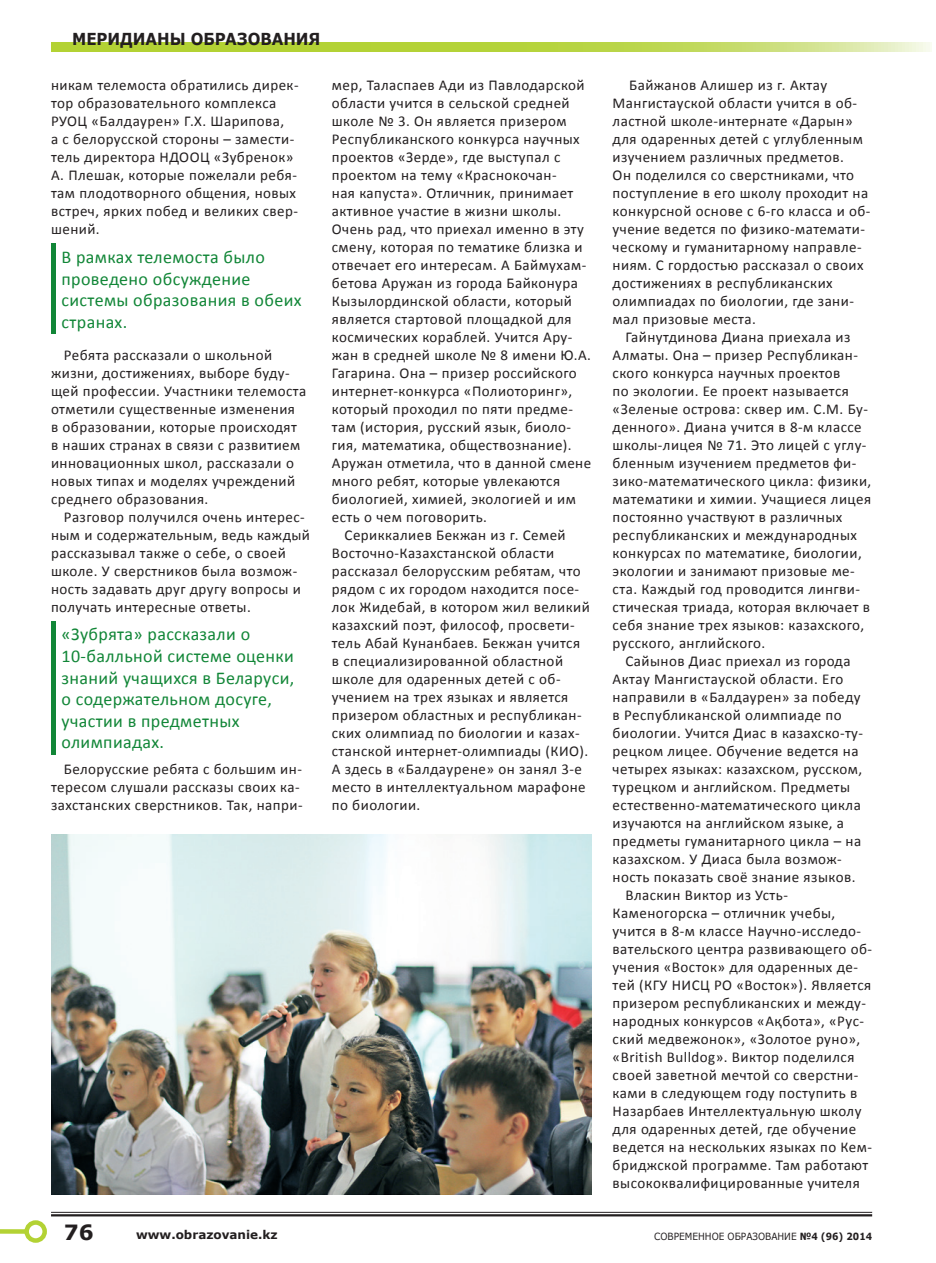
<style>
.page{position:relative;width:936px;height:1263px;background:#fff}
.page>*{position:absolute;margin:0;border:0;box-sizing:border-box;transform-origin:0 0}
.t1{font:700 21px "Verdana";color:#231f20}
.t2{font:18px/21.6px "Calibri";letter-spacing:.02em;color:#118637}
.t3{font:700 16.5px "Verdana";letter-spacing:-.005em;color:#231f20;scale:.91 1}
.t4{font:15px/18px "Calibri";letter-spacing:.03em;color:#231f20}
.t5{font:700 12px "Verdana";color:#231f20}
.t6{font:9.9px "Verdana";color:#231f20;scale:.91 1}
.s1{font-weight:700}
</style>
<div class="page">
<div style="left:51px;top:244px;width:5px;height:90px;background:#118637"></div>
<div style="left:51px;top:621px;width:5px;height:133px;background:#118637"></div>
<img style="left:51px;top:835px;width:540px;height:360px">
<hr style="left:51px;top:1212px;width:821px;height:1px;background:#231f20">
<hr style="left:51px;top:1214px;width:821px;height:2px;background:#231f20">
<div style="left:0;top:1229px;width:27px;height:5px;background:#b3d234"></div>
<div style="left:24px;top:1220px;width:23px;height:23px;border:4px solid #b3d234;border-radius:50%"></div>
<svg style="left:51px;top:43px;width:880px;height:8px;background:#bed853"></svg>
<p class="t3" style="left:72px;top:27px;width:274px">МЕРИДИАНЫ ОБРАЗОВАНИЯ</p>
<p class="t4" style="left:51px;top:76px;width:249px">никам телемоста обратились дирек&shy;тор образовательного комплекса<br>РУОЦ «Балдаурен» Г.Х. Шарипова,<br>а с белорусской стороны – замести&shy;тель директора НДООЦ «Зубренок»<br>А. Плешак, которые пожелали ребя&shy;там плодотворного общения, новых встреч, ярких побед и великих свер&shy;шений.</p>
<p class="t2" style="left:62px;top:246px;width:241px">В рамках телемоста было проведено обсуждение системы образования в обеих странах.</p>
<p class="t4" style="left:51px;top:346px;width:257px;text-indent:13px">Ребята рассказали о школьной жизни, достижениях, выборе буду&shy;щей профессии. Участники телемоста отметили существенные изменения<br>в образовании, которые происходят в наших странах в связи с развитием инновационных школ, рассказали о новых типах и моделях учреждений среднего образования.</p>
<p class="t4" style="left:51px;top:508px;width:260px;text-indent:13px">Разговор получился очень интерес&shy;ным и содержательным, ведь каждый рассказывал также о себе, о своей школе. У сверстников была возмож&shy;ность задавать друг другу вопросы и получать интересные ответы.</p>
<p class="t2" style="left:62px;top:624px;width:234px">«Зубрята» рассказали о<br>10-балльной системе оценки знаний учащихся в Беларуси, о содержательном досуге, участии в предметных олимпиадах.</p>
<p class="t4" style="left:51px;top:760px;width:253px;text-indent:13px">Белорусские ребята с большим ин&shy;тересом слушали рассказы своих ка&shy;захстанских сверстников. Так, напри-</p>
<p class="t4" style="left:332px;top:76px;width:254px">мер, Таласпаев Ади из Павлодарской</p>
<p class="t4" style="left:332px;top:94px;width:239px">области учится в сельской средней</p>
<p class="t4" style="left:332px;top:112px;width:236px">школе № 3. Он является призером</p>
<p class="t4" style="left:332px;top:130px;width:249px">Республиканского конкурса научных</p>
<p class="t4" style="left:332px;top:148px;width:230px">проектов «Зерде», где выступал с</p>
<p class="t4" style="left:332px;top:166px;width:226px">проектом на тему «Краснокочан-</p>
<p class="t4" style="left:332px;top:184px;width:243px">ная капуста». Отличник, принимает</p>
<p class="t4" style="left:332px;top:202px;width:231px">активное участие в жизни школы.</p>
<p class="t4" style="left:332px;top:220px;width:254px">Очень рад, что приехал именно в эту</p>
<p class="t4" style="left:332px;top:238px;width:252px">смену, которая по тематике близка и</p>
<p class="t4" style="left:332px;top:256px;width:256px">отвечает его интересам. А Баймухам-</p>
<p class="t4" style="left:332px;top:274px;width:248px">бетова Аружан из города Байконура</p>
<p class="t4" style="left:332px;top:292px;width:241px">Кызылординской области, который</p>
<p class="t4" style="left:332px;top:310px;width:241px">является стартовой площадкой для</p>
<p class="t4" style="left:332px;top:328px;width:242px">космических кораблей. Учится Ару-</p>
<p class="t4" style="left:332px;top:346px;width:260px">жан в средней школе № 8 имени Ю.А.</p>
<p class="t4" style="left:332px;top:364px;width:246px">Гагарина. Она – призер российского</p>
<p class="t4" style="left:332px;top:382px;width:242px">интернет-конкурса «Полиоторинг»,</p>
<p class="t4" style="left:332px;top:400px;width:242px">который проходил по пяти предме-</p>
<p class="t4" style="left:332px;top:418px;width:241px">там (история, русский язык, биоло-</p>
<p class="t4" style="left:332px;top:436px;width:241px">гия, математика, обществознание).</p>
<p class="t4" style="left:332px;top:454px;width:261px">Аружан отметила, что в данной смене</p>
<p class="t4" style="left:332px;top:472px;width:230px">много ребят, которые увлекаются</p>
<p class="t4" style="left:332px;top:490px;width:245px">биологией, химией, экологией и им</p>
<p class="t4" style="left:332px;top:508px;width:157px">есть о чем поговорить.</p>
<p class="t4" style="left:344px;top:526px;width:223px">Сериккалиев Бекжан из г. Семей</p>
<p class="t4" style="left:332px;top:544px;width:224px">Восточно-Казахстанской области</p>
<p class="t4" style="left:332px;top:562px;width:250px">рассказал белорусским ребятам, что</p>
<p class="t4" style="left:332px;top:580px;width:249px">рядом с их городом находится посе-</p>
<p class="t4" style="left:332px;top:598px;width:259px">лок Жидебай, в котором жил великий</p>
<p class="t4" style="left:332px;top:616px;width:244px">казахский поэт, философ, просвети-</p>
<p class="t4" style="left:332px;top:634px;width:250px">тель Абай Кунанбаев. Бекжан учится</p>
<p class="t4" style="left:332px;top:652px;width:233px">в специализированной областной</p>
<p class="t4" style="left:332px;top:670px;width:230px">школе для одаренных детей с об-</p>
<p class="t4" style="left:332px;top:688px;width:238px">учением на трех языках и является</p>
<p class="t4" style="left:332px;top:706px;width:251px">призером областных и республикан-</p>
<p class="t4" style="left:332px;top:724px;width:249px">ских олимпиад по биологии и казах-</p>
<p class="t4" style="left:332px;top:742px;width:258px">станской интернет-олимпиады (КИО).</p>
<p class="t4" style="left:332px;top:760px;width:252px">А здесь в «Балдаурене» он занял 3-е</p>
<p class="t4" style="left:332px;top:778px;width:255px">место в интеллектуальном марафоне</p>
<p class="t4" style="left:332px;top:796px;width:90px">по биологии.</p>
<p class="t4" style="left:612px;top:76px;width:259px;text-indent:17px">Байжанов Алишер из г. Актау Мангистауской области учится в об&shy;ластной школе-интернате «Дарын» для одаренных детей с углубленным изучением различных предметов.<br>Он поделился со сверстниками, что поступление в его школу проходит на конкурсной основе с 6-го класса и об&shy;учение ведется по физико-математи&shy;ческому и гуманитарному направле&shy;ниям. С гордостью рассказал о своих достижениях в республиканских олимпиадах по биологии, где зани&shy;мал призовые места.</p>
<p class="t4" style="left:612px;top:328px;width:260px;text-indent:13px">Гайнутдинова Диана приехала из Алматы. Она – призер Республикан&shy;ского конкурса научных проектов<br>по экологии. Ее проект называется «Зеленые острова: сквер им. С.М. Бу&shy;денного». Диана учится в 8-м классе школы-лицея № 71. Это лицей с углу&shy;бленным изучением предметов фи&shy;зико-математического цикла: физики, математики и химии. Учащиеся лицея постоянно участвуют в различных республиканских и международных конкурсах по математике, биологии, экологии и занимают призовые ме&shy;ста. Каждый год проводится лингви&shy;стическая триада, которая включает в себя знание трех языков: казахского, русского, английского.</p>
<p class="t4" style="left:625px;top:652px;width:227px">Сайынов Диас приехал из города</p>
<p class="t4" style="left:612px;top:670px;width:232px">Актау Мангистауской области. Его</p>
<p class="t4" style="left:612px;top:688px;width:249px">направили в «Балдаурен» за победу</p>
<p class="t4" style="left:612px;top:706px;width:230px">в Республиканской олимпиаде по</p>
<p class="t4" style="left:612px;top:724px;width:252px">биологии. Учится Диас в казахско-ту-</p>
<p class="t4" style="left:612px;top:742px;width:247px">рецком лицее. Обучение ведется на</p>
<p class="t4" style="left:612px;top:760px;width:251px">четырех языках: казахском, русском,</p>
<p class="t4" style="left:612px;top:778px;width:239px">турецком и английском. Предметы</p>
<p class="t4" style="left:612px;top:796px;width:250px">естественно-математического цикла</p>
<p class="t4" style="left:612px;top:814px;width:233px">изучаются на английском языке, а</p>
<p class="t4" style="left:612px;top:832px;width:250px">предметы гуманитарного цикла – на</p>
<p class="t4" style="left:612px;top:850px;width:231px">казахском. У Диаса была возмож-</p>
<p class="t4" style="left:612px;top:868px;width:244px">ность показать своё знание языков.</p>
<p class="t4" style="left:625px;top:886px;width:164px">Власкин Виктор из Усть-</p>
<p class="t4" style="left:612px;top:904px;width:224px">Каменогорска – отличник учебы,</p>
<p class="t4" style="left:612px;top:922px;width:250px">учится в 8-м классе Научно-исследо-</p>
<p class="t4" style="left:612px;top:940px;width:261px">вательского центра развивающего об-</p>
<p class="t4" style="left:612px;top:958px;width:247px">учения «Восток» для одаренных де-</p>
<p class="t4" style="left:612px;top:976px;width:260px">тей (КГУ НИСЦ РО «Восток»). Является</p>
<p class="t4" style="left:612px;top:994px;width:255px">призером республиканских и между-</p>
<p class="t4" style="left:612px;top:1012px;width:253px">народных конкурсов «Ақбота», «Рус-</p>
<p class="t4" style="left:612px;top:1030px;width:249px">ский медвежонок», «Золотое руно»,</p>
<p class="t4" style="left:612px;top:1048px;width:243px">«British Bulldog». Виктор поделился</p>
<p class="t4" style="left:612px;top:1066px;width:247px">своей заветной мечтой со сверстни-</p>
<p class="t4" style="left:612px;top:1084px;width:246px">ками в следующем году поступить в</p>
<p class="t4" style="left:612px;top:1102px;width:250px">Назарбаев Интеллектуальную школу</p>
<p class="t4" style="left:612px;top:1120px;width:245px">для одаренных детей, где обучение</p>
<p class="t4" style="left:612px;top:1138px;width:261px">ведется на нескольких языках по Кем-</p>
<p class="t4" style="left:612px;top:1156px;width:257px">бриджской программе. Там работают</p>
<p class="t4" style="left:612px;top:1174px;width:249px">высококвалифицированные учителя</p>
<h1 class="t1" style="left:64px;top:1217px;width:31px">76</h1>
<p class="t5" style="left:136px;top:1226px;width:143px">www.obrazovanie.kz</p>
<p class="t6" style="left:654px;top:1229px;width:241px">СОВРЕМЕННОЕ ОБРАЗОВАНИЕ <span class="s1">№4 (96) 2014</span></p>
</div>
